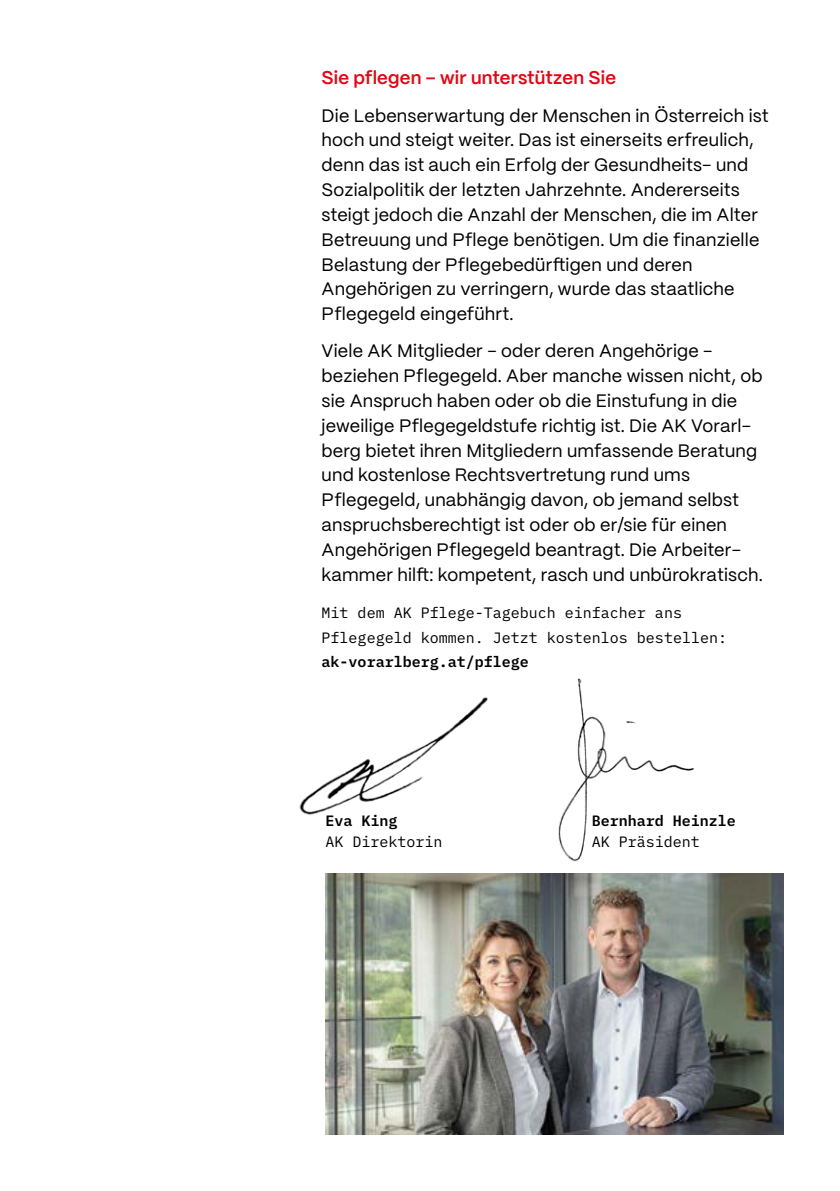
<style>
.page{position:relative;width:840px;height:1191px;background:#fff}
.page>*{position:absolute;margin:0;border:0;box-sizing:border-box;transform-origin:0 0}
.t1{font:600 18.4px "PP Mori";letter-spacing:.01em;color:#e30613}
.t2{font:18px/24.8px "PP Mori";letter-spacing:.01em;color:#000}
.t3{font:15px/24.8px "IBM Plex Mono";color:#000}
.t4{font:15px "IBM Plex Mono Sm Bld";color:#000}
</style>
<div class="page">
<img style="left:299px;top:697px;width:189px;height:118px">
<img style="left:325px;top:873px;width:457px;height:261px">
<img style="left:558px;top:678px;width:137px;height:184px">
<p class="t1" style="left:321px;top:62px;width:296px">Sie pflegen – wir unterstützen Sie</p>
<p class="t2" style="left:321px;top:102px;width:448px">Die Lebenserwartung der Menschen in Österreich ist hoch und steigt weiter. Das ist einerseits erfreulich, denn das ist auch ein Erfolg der Gesundheits- und Sozialpolitik der letzten Jahrzehnte. Andererseits steigt jedoch die Anzahl der Menschen, die im Alter Betreuung und Pflege benötigen. Um die finanzielle Belastung der Pflegebedürftigen und deren Angehörigen zu verringern, wurde das staatliche Pflegegeld eingeführt.</p>
<p class="t2" style="left:321px;top:337px;width:442px">Viele AK Mitglieder - oder deren Angehörige - beziehen Pflegegeld. Aber manche wissen nicht, ob sie Anspruch haben oder ob die Einstufung in die jeweilige Pflegegeldstufe richtig ist. Die AK Vorarl&shy;berg bietet ihren Mitgliedern umfassende Beratung und kostenlose Rechtsvertretung rund ums Pflegegeld, unabhängig davon, ob jemand selbst anspruchsberechtigt ist oder ob er/sie für einen Angehörigen Pflegegeld beantragt. Die Arbeiter&shy;kammer hilft: kompetent, rasch und unbürokratisch.</p>
<p class="t3" style="left:321px;top:599px;width:407px">Mit dem AK Pflege-Tagebuch einfacher ans<br>Pflegegeld kommen. Jetzt kostenlos bestellen:</p>
<p class="t4" style="left:321px;top:650px;width:209px">ak-vorarlberg.at/pflege</p>
<p class="t4" style="left:325px;top:808px;width:73px">Eva King</p>
<p class="t4" style="left:591px;top:808px;width:145px">Bernhard Heinzle</p>
<p class="t3" style="left:325px;top:828px;width:118px">AK Direktorin</p>
<p class="t3" style="left:591px;top:828px;width:109px">AK Präsident</p>
</div>
